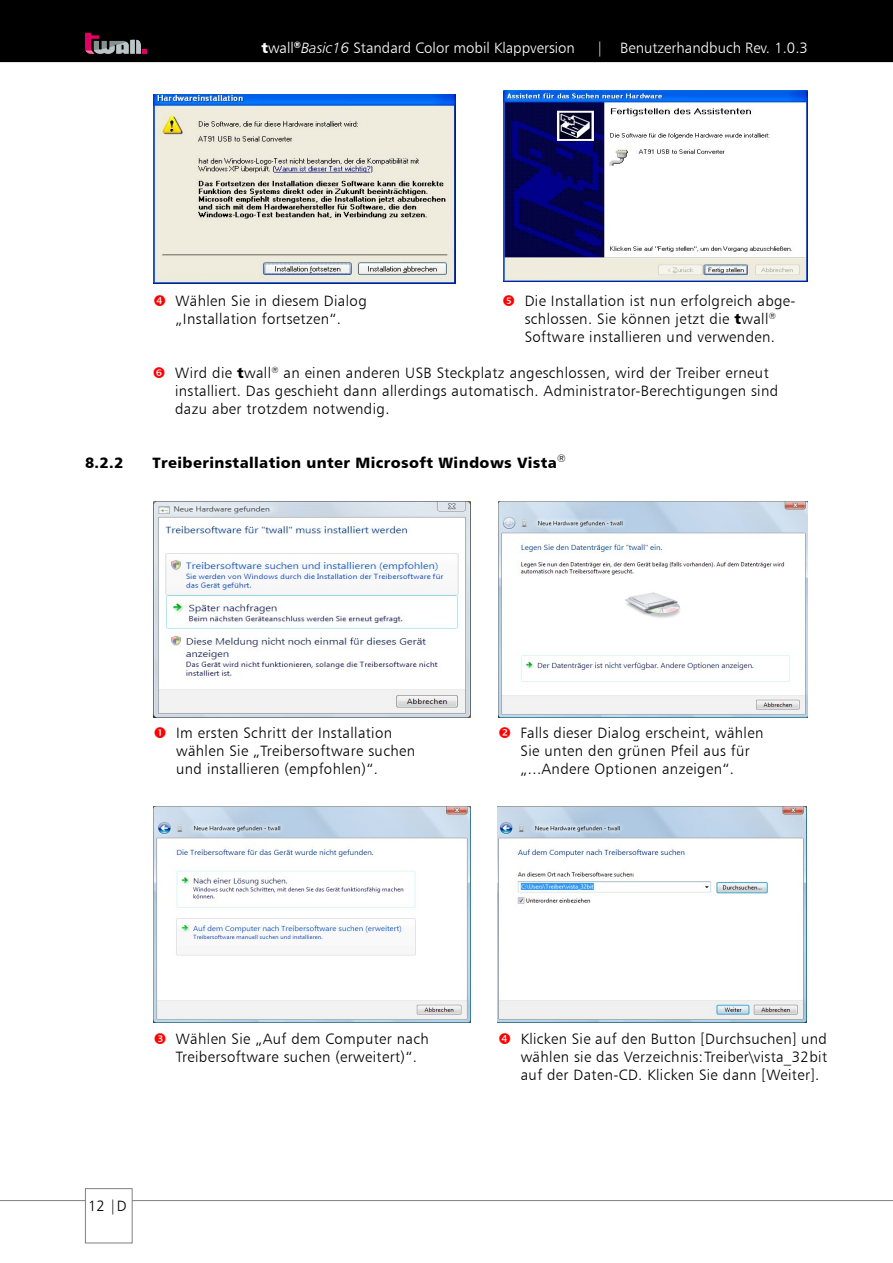
<style>
.page{position:relative;width:893px;height:1263px;background:#fff}
.page>*{position:absolute;margin:0;border:0;box-sizing:border-box;transform-origin:0 0}
.t1{font:15px/18px "Humanist 777 BT Light B";letter-spacing:.025em;color:#000}
.t2{font:15px "Humanist 777 BT Light B";color:#fff}
.t3{font:15px "Humanist 777 BT Black B";letter-spacing:.025em;color:#000}
.s1{font-family:"Humanist 777 BT Black B"}
.s2{font-family:"Humanist 777 BT Light Italic B"}
</style>
<div class="page">
<div style="left:0;top:0;width:893px;height:62px;background:#000"></div>
<hr style="left:0;top:1200px;width:893px;height:1px;background:#808080">
<div style="left:85px;top:1188px;width:48px;height:55px;background:#fff;border:1px solid #808080"></div>
<svg style="left:85px;top:33px;width:62px;height:21px"></svg>
<img style="left:154px;top:501px;width:316px;height:216px">
<img style="left:498px;top:501px;width:309px;height:216px">
<img style="left:153px;top:806px;width:317px;height:216px">
<img style="left:498px;top:806px;width:308px;height:216px">
<img style="left:153px;top:94px;width:302px;height:189px">
<img style="left:503px;top:90px;width:305px;height:192px">
<p class="t2" style="left:261px;top:39px;width:315px"><span class="s1">t</span>wall<sup>®</sup><span class="s2">Basic16</span> Standard Color mobil Klappversion</p>
<p class="t2" style="left:596px;top:39px;width:213px">| Benutzerhandbuch Rev. 1.0.3</p>
<p class="t1" style="left:176px;top:292px;width:193px">Wählen Sie in diesem Dialog „Installation fortsetzen“.</p>
<p class="t1" style="left:525px;top:292px;width:271px">Die Installation ist nun erfolgreich abge&shy;schlossen. Sie können jetzt die <span class="s1">t</span>wall<sup>®<br></sup>Software installieren und verwenden.</p>
<p class="t1" style="left:175px;top:364px;width:605px">Wird die <span class="s1">t</span>wall<sup>®</sup> an einen anderen USB Steckplatz angeschlossen, wird der Treiber erneut installiert. Das geschieht dann allerdings automatisch. Administrator-Berechtigungen sind dazu aber trotzdem notwendig.</p>
<p class="t3" style="left:85px;top:453px;width:40px">8.2.2</p>
<p class="t3" style="left:153px;top:453px;width:415px">Treiberinstallation unter Microsoft Windows Vista<sup>®</sup></p>
<p class="t1" style="left:176px;top:724px;width:240px">Im ersten Schritt der Installation wählen Sie „Treibersoftware suchen und installieren (empfohlen)“.</p>
<p class="t1" style="left:521px;top:724px;width:244px">Falls dieser Dialog erscheint, wählen<br>Sie unten den grünen Pfeil aus für „...Andere Optionen anzeigen“.</p>
<p class="t1" style="left:88px;top:1197px;width:40px">12 |D</p>
<p class="t1" style="left:176px;top:1030px;width:254px">Wählen Sie „Auf dem Computer nach<br>Treibersoftware suchen (erweitert)“.</p>
<p class="t1" style="left:521px;top:1030px;width:308px;text-align:justify">Klicken Sie auf den Button [Durchsuchen] und wählen sie das Verzeichnis:Treiber\vista_32bit auf der Daten-CD. Klicken Sie dann [Weiter].</p>
</div>
